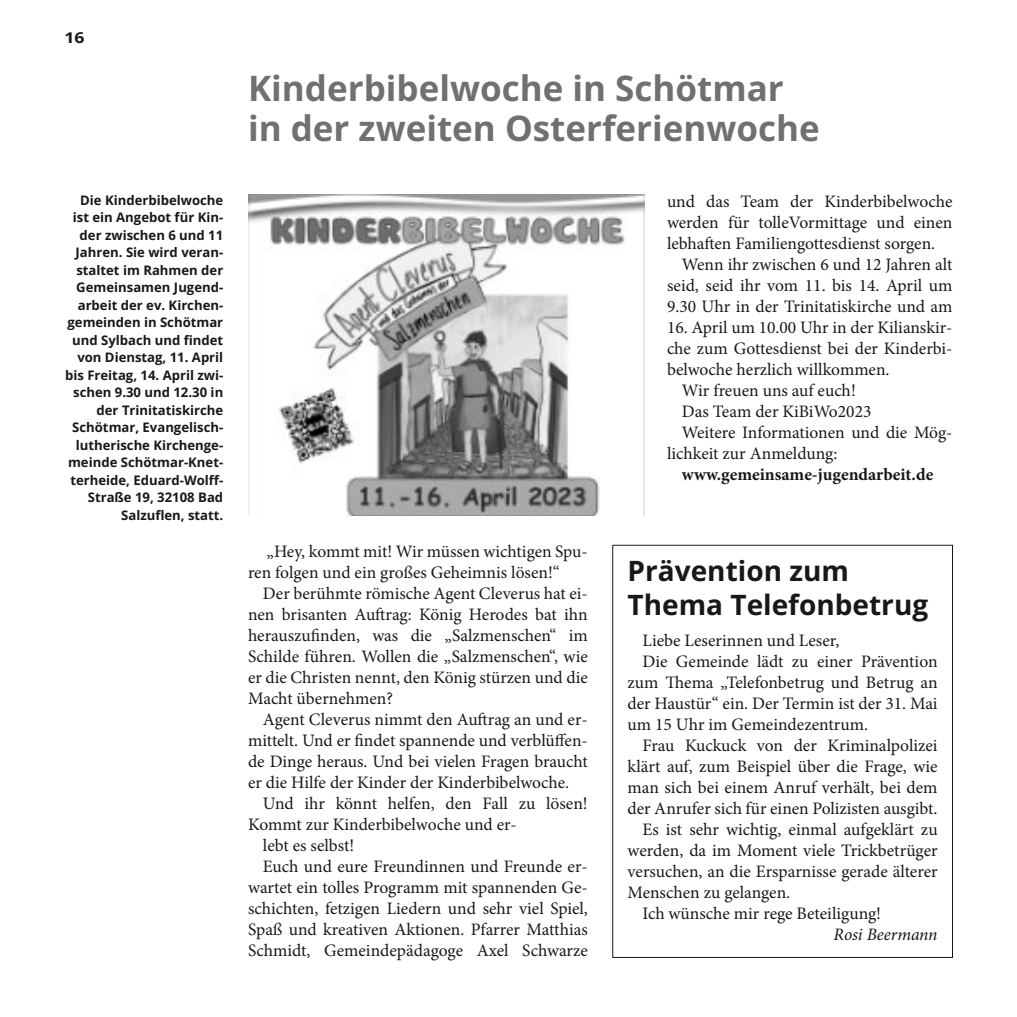
<style>
.page{position:relative;width:1017px;height:1017px;background:#fff}
.page>*{position:absolute;margin:0;border:0;box-sizing:border-box;transform-origin:0 0}
.t1{font:700 35px/40.2px "Open Sans";color:#6f7072}
.t2{font:700 28px/33.2px "Open Sans";color:#1a171b}
.t3{font:17.5px/21px "Minion Pro";color:#1a171b;text-align:justify}
.t4{font:700 17.5px "Minion Pro";color:#1a171b}
.t5{font:italic 17.5px "Minion Pro";letter-spacing:-.005em;color:#1a171b}
.t6{font:700 14.88px "Open Sans";color:#1a171b;scale:1.18 1}
.t7{font:700 13.12px/17.5px "Open Sans";color:#1a171b;text-align:right}
</style>
<div class="page">
<div style="left:612px;top:545px;width:341px;height:413px;border:1px solid #1a171b"></div>
<img style="left:248px;top:195px;width:396px;height:321px">
<p class="t6" style="left:64px;top:27px;width:18px">16</p>
<p class="t7" style="left:65px;top:191px;width:160px">Die Kinderbibelwoche ist ein Angebot für Kin&shy;der zwischen 6 und 11<br>Jahren. Sie wird veran&shy;staltet im Rahmen der<br>Gemeinsamen Jugend&shy;arbeit der ev. Kirchen&shy;gemeinden in Schötmar und Sylbach und findet von Dienstag, 11. April bis Freitag, 14. April zwi&shy;schen 9.30 und 12.30 in der Trinitatiskirche<br>Schötmar, Evangelisch&shy;lutherische Kirchenge&shy;meinde Schötmar-Knet&shy;terheide, Eduard-Wolff-<br>Straße 19, 32108 Bad<br>Salzuflen, statt.</p>
<h1 class="t1" style="left:248px;top:67px;width:573px">Kinderbibelwoche in Schötmar in der zweiten Osterferienwoche</h1>
<p class="t3" style="left:248px;top:543px;width:341px;text-indent:18px">„Hey, kommt mit! Wir müssen wichtigen Spu&shy;ren folgen und ein großes Geheimnis lösen!“</p>
<p class="t3" style="left:248px;top:585px;width:341px;text-indent:15px">Der berühmte römische Agent Cleverus hat ei&shy;nen brisanten Auftrag: König Herodes bat ihn herauszufinden, was die „Salzmenschen“ im Schilde führen. Wollen die „Salzmenschen“, wie er die Christen nennt, den König stürzen und die Macht übernehmen?</p>
<p class="t3" style="left:248px;top:711px;width:341px;text-indent:15px">Agent Cleverus nimmt den Auftrag an und er&shy;mittelt. Und er findet spannende und verblüffen&shy;de Dinge heraus. Und bei vielen Fragen braucht er die Hilfe der Kinder der Kinderbibelwoche.</p>
<p class="t3" style="left:263px;top:795px;width:326px">Und ihr könnt helfen, den Fall zu lösen!</p>
<p class="t3" style="left:248px;top:816px;width:270px">Kommt zur Kinderbibelwoche und er-</p>
<p class="t3" style="left:263px;top:837px;width:93px">lebt es selbst!</p>
<p class="t3" style="left:263px;top:858px;width:326px">Euch und eure Freundinnen und Freunde er-</p>
<p class="t3" style="left:248px;top:879px;width:341px">wartet ein tolles Programm mit spannenden Ge-</p>
<p class="t3" style="left:248px;top:900px;width:341px">schichten, fetzigen Liedern und sehr viel Spiel,</p>
<p class="t3" style="left:248px;top:921px;width:341px">Spaß und kreativen Aktionen. Pfarrer Matthias</p>
<p class="t3" style="left:248px;top:942px;width:341px">Schmidt, Gemeindepädagoge Axel Schwarze</p>
<p class="t3" style="left:667px;top:193px;width:287px">und das Team der Kinderbibelwoche</p>
<p class="t3" style="left:667px;top:214px;width:287px">werden für tolleVormittage und einen</p>
<p class="t3" style="left:667px;top:235px;width:270px">lebhaften Familiengottesdienst sorgen.</p>
<p class="t3" style="left:682px;top:256px;width:272px">Wenn ihr zwischen 6 und 12 Jahren alt</p>
<p class="t3" style="left:667px;top:277px;width:287px">seid, seid ihr vom 11. bis 14. April um</p>
<p class="t3" style="left:667px;top:298px;width:287px">9.30 Uhr in der Trinitatiskirche und am</p>
<p class="t3" style="left:667px;top:319px;width:287px">16. April um 10.00 Uhr in der Kilianskir-</p>
<p class="t3" style="left:667px;top:340px;width:287px">che zum Gottesdienst bei der Kinderbi-</p>
<p class="t3" style="left:667px;top:361px;width:224px">belwoche herzlich willkommen.</p>
<p class="t3" style="left:682px;top:382px;width:175px">Wir freuen uns auf euch!</p>
<p class="t3" style="left:682px;top:403px;width:191px">Das Team der KiBiWo2023</p>
<p class="t3" style="left:682px;top:424px;width:272px">Weitere Informationen und die Mög-</p>
<p class="t3" style="left:667px;top:445px;width:172px">lichkeit zur Anmeldung:</p>
<p class="t4" style="left:682px;top:467px;width:253px">www.gemeinsame-jugendarbeit.de</p>
<h2 class="t2" style="left:628px;top:554px;width:302px">Prävention zum<br>Thema Telefonbetrug</h2>
<p class="t3" style="left:642px;top:631px;width:198px">Liebe Leserinnen und Leser,</p>
<p class="t3" style="left:642px;top:652px;width:297px">Die Gemeinde lädt zu einer Prävention</p>
<p class="t3" style="left:628px;top:673px;width:311px">zum Thema „Telefonbetrug und Betrug an</p>
<p class="t3" style="left:628px;top:694px;width:311px">der Haustür“ ein. Der Termin ist der 31. Mai</p>
<p class="t3" style="left:628px;top:715px;width:242px">um 15 Uhr im Gemeindezentrum.</p>
<p class="t3" style="left:642px;top:736px;width:297px">Frau Kuckuck von der Kriminalpolizei</p>
<p class="t3" style="left:628px;top:757px;width:311px">klärt auf, zum Beispiel über die Frage, wie</p>
<p class="t3" style="left:628px;top:778px;width:311px">man sich bei einem Anruf verhält, bei dem</p>
<p class="t3" style="left:628px;top:799px;width:311px">der Anrufer sich für einen Polizisten ausgibt.</p>
<p class="t3" style="left:642px;top:820px;width:297px">Es ist sehr wichtig, einmal aufgeklärt zu</p>
<p class="t3" style="left:628px;top:841px;width:311px">werden, da im Moment viele Trickbetrüger</p>
<p class="t3" style="left:628px;top:862px;width:311px">versuchen, an die Ersparnisse gerade älterer</p>
<p class="t3" style="left:628px;top:883px;width:164px">Menschen zu gelangen.</p>
<p class="t3" style="left:642px;top:904px;width:240px">Ich wünsche mir rege Beteiligung!</p>
<p class="t5" style="left:834px;top:927px;width:105px">Rosi Beermann</p>
</div>
